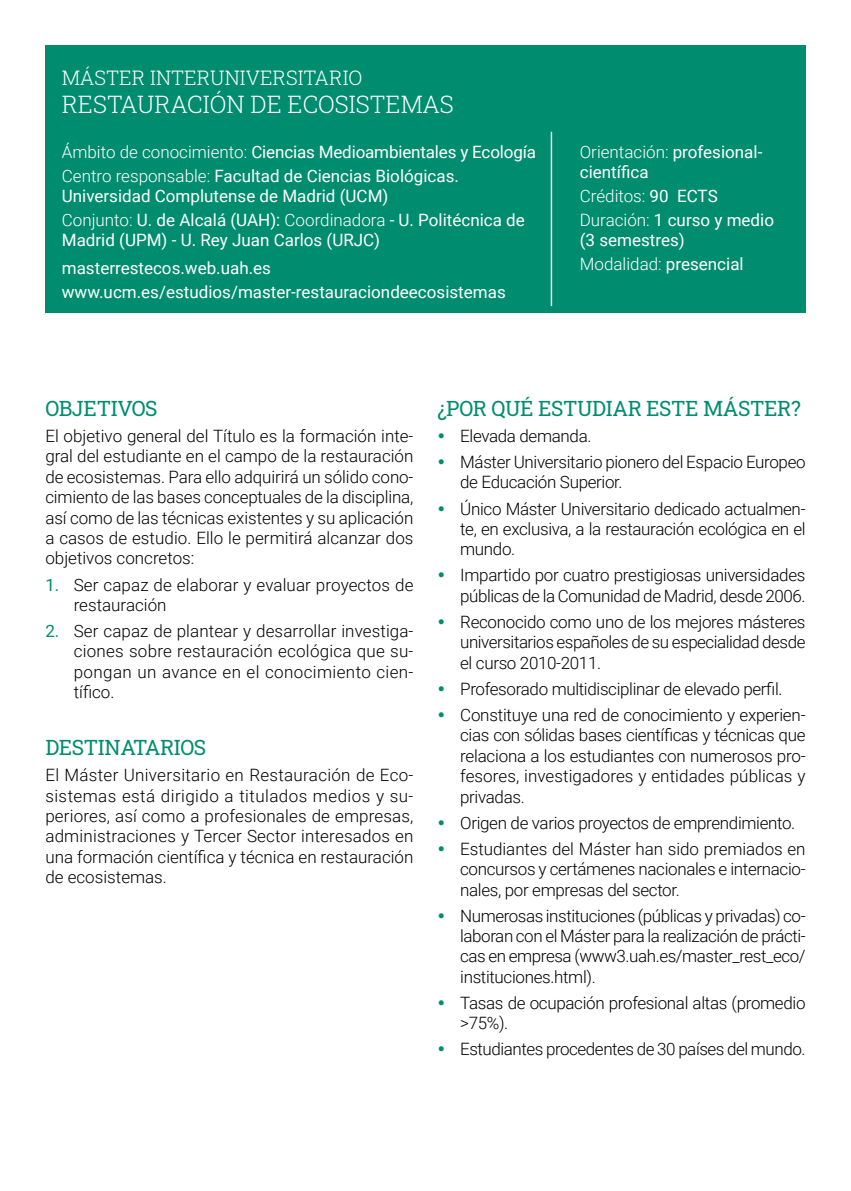
<style>
.page{position:relative;width:851px;height:1191px;background:#fff}
.page>*{position:absolute;margin:0;border:0;box-sizing:border-box;transform-origin:0 0}
.TÍTULO_1_BLANCO{font:300 24px "Roboto Slab";color:#fff}
.TÍTULO_1{font:21px "Roboto Slab";letter-spacing:-.02em;color:#008d6f}
.TÍTULO_2_BLANCO{font:300 20px "Roboto Slab";color:#fff}
.TEXTO{font:300 17px/20.4px "Roboto";letter-spacing:-.02em;color:#000;text-align:justify}
.t1{font:17px/20px "Roboto";color:#fff}
.TEXTO-2{font:300 17px/20.4px "Roboto";letter-spacing:.005em;color:#000}
.t2{font:300 17px "Roboto";color:#fff}
.s1{font-weight:300}
.s2{font-weight:400}
.s3{font-weight:400;color:#008d6f}
</style>
<div class="page">
<div style="left:45px;top:45px;width:760px;height:267px;background:#008d6f"></div>
<hr style="left:550px;top:132px;width:2px;height:174px;background:#fff">
<p class="TÍTULO_2_BLANCO" style="left:62px;top:64px;width:302px">MÁSTER INTERUNIVERSITARIO</p>
<p class="TÍTULO_1_BLANCO" style="left:62px;top:87px;width:393px">RESTAURACIÓN DE ECOSISTEMAS</p>
<p class="t1" style="left:62px;top:141px;width:475px"><span class="s1">Ámbito de conocimiento:</span> Ciencias Medioambientales y Ecología</p>
<p class="t1" style="left:62px;top:165px;width:398px"><span class="s1">Centro responsable:</span> Facultad de Ciencias Biológicas.<br>Universidad Complutense de Madrid (UCM)</p>
<p class="t1" style="left:62px;top:209px;width:464px"><span class="s1">Conjunto:</span> U. de Alcalá (UAH): <span class="s1">Coordinadora</span> - U. Politécnica de<br>Madrid (UPM) - U. Rey Juan Carlos (URJC)</p>
<p class="t1" style="left:62px;top:257px;width:211px">masterrestecos.web.uah.es</p>
<p class="t1" style="left:62px;top:281px;width:445px">www.ucm.es/estudios/master-restauraciondeecosistemas</p>
<p class="t1" style="left:579px;top:141px;width:184px"><span class="s1">Orientación:</span> profesional&shy;científica</p>
<p class="t2" style="left:579px;top:184px;width:139px">Créditos: <span class="s2">90 ECTS</span></p>
<p class="t1" style="left:579px;top:209px;width:196px"><span class="s1">Duración:</span> 1 curso y medio (3 semestres)</p>
<p class="t2" style="left:579px;top:251px;width:165px">Modalidad: <span class="s2">presencial</span></p>
<p class="TÍTULO_1" style="left:45px;top:394px;width:114px">OBJETIVOS</p>
<p class="TEXTO" style="left:45px;top:425px;width:369px">El objetivo general del Título es la formación inte&shy;gral del estudiante en el campo de la restauración de ecosistemas. Para ello adquirirá un sólido cono&shy;cimiento de las bases conceptuales de la disciplina, así como de las técnicas existentes y su aplicación a casos de estudio. Ello le permitirá alcanzar dos objetivos concretos:</p>
<p class="TEXTO-2" style="left:74px;top:573px;width:341px;text-indent:-28px"><span class="s3">1.</span> Ser capaz de elaborar y evaluar proyectos de restauración</p>
<p class="TEXTO" style="left:74px;top:620px;width:341px;text-indent:-28px"><span class="s3">2.</span> Ser capaz de plantear y desarrollar investiga&shy;ciones sobre restauración ecológica que su&shy;pongan un avance en el conocimiento cien&shy;tífico.</p>
<p class="TÍTULO_1" style="left:45px;top:733px;width:162px">DESTINATARIOS</p>
<p class="TEXTO" style="left:45px;top:764px;width:369px">El Máster Universitario en Restauración de Eco&shy;sistemas está dirigido a titulados medios y su&shy;periores, así como a profesionales de empresas, administraciones y Tercer Sector interesados en una formación científica y técnica en restauración de ecosistemas.</p>
<p class="TÍTULO_1" style="left:437px;top:394px;width:365px">¿POR QUÉ ESTUDIAR ESTE MÁSTER?</p>
<p class="TEXTO" style="left:460px;top:425px;width:133px">Elevada demanda.</p>
<p class="TEXTO" style="left:460px;top:451px;width:347px">Máster Universitario pionero del Espacio Europeo de Educación Superior.</p>
<p class="TEXTO" style="left:460px;top:497px;width:347px">Único Máster Universitario dedicado actualmen&shy;te, en exclusiva, a la restauración ecológica en el mundo.</p>
<p class="TEXTO" style="left:460px;top:564px;width:347px">Impartido por cuatro prestigiosas universidades públicas de la Comunidad de Madrid, desde 2006.</p>
<p class="TEXTO" style="left:460px;top:611px;width:347px">Reconocido como uno de los mejores másteres universitarios españoles de su especialidad desde el curso 2010-2011.</p>
<p class="TEXTO" style="left:460px;top:678px;width:324px">Profesorado multidisciplinar de elevado perfil.</p>
<p class="TEXTO" style="left:460px;top:704px;width:347px">Constituye una red de conocimiento y experien&shy;cias con sólidas bases científicas y técnicas que relaciona a los estudiantes con numerosos pro&shy;fesores, investigadores y entidades públicas y privadas.</p>
<p class="TEXTO" style="left:460px;top:811px;width:336px">Origen de varios proyectos de emprendimiento.</p>
<p class="TEXTO" style="left:460px;top:838px;width:347px">Estudiantes del Máster han sido premiados en concursos y certámenes nacionales e internacio&shy;nales, por empresas del sector.</p>
<p class="TEXTO" style="left:460px;top:904px;width:347px">Numerosas instituciones (públicas y privadas) co&shy;laboran con el Máster para la realización de prácti&shy;cas en empresa (www3.uah.es/master_rest_eco/ instituciones.html).</p>
<p class="TEXTO" style="left:460px;top:992px;width:347px">Tasas de ocupación profesional altas (promedio &gt;75%).</p>
<p class="TEXTO" style="left:460px;top:1038px;width:347px">Estudiantes procedentes de 30 países del mundo.</p>
</div>
